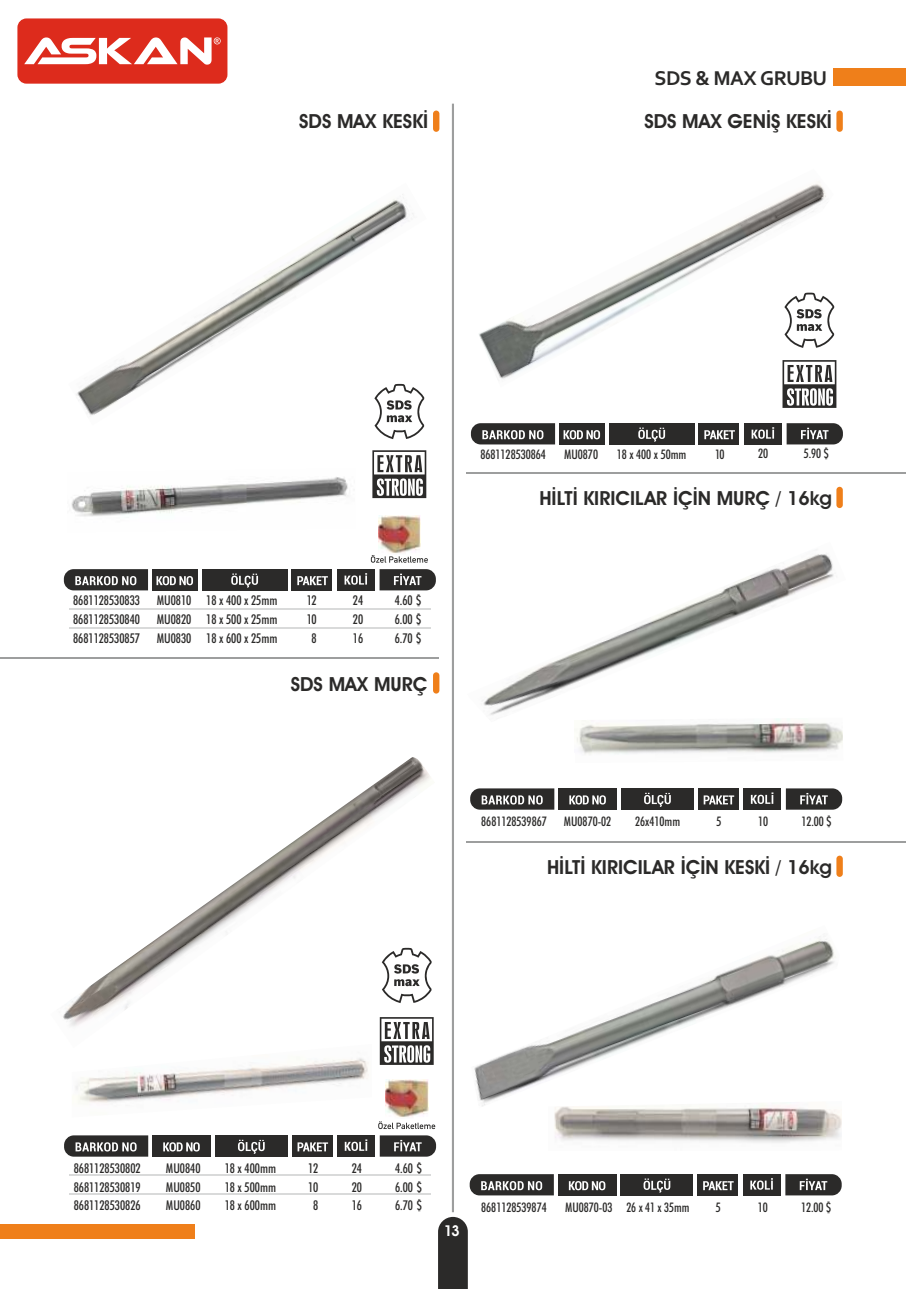
<style>
.page{position:relative;width:906px;height:1289px;background:#fff}
.page>*{position:absolute;margin:0;border:0;box-sizing:border-box;transform-origin:0 0}
.t1{font:700 21px "Corbel";letter-spacing:-.035em;color:#2b2a29}
.t2{font:600 19.5px "Avant Garde IT Cby BT";color:#2b2a29}
.t3{font:600 15px "Avant Garde IT Cby BT";color:#fefefe}
.t4{font:500 condensed 13.5px/19px "Futura BT";color:#2b2a29;text-align:justify}
.t5{font:500 condensed 13.2px "Futura BT";color:#2b2a29}
</style>
<div class="page">
<div style="left:833px;top:69px;width:73px;height:17px;background:#ef7f1a"></div>
<div style="left:836px;top:111px;width:7px;height:21px;background:#ef7f1a;border-radius:3px"></div>
<div style="left:836px;top:487px;width:7px;height:21px;background:#ef7f1a;border-radius:3px"></div>
<hr style="left:467px;top:472px;width:439px;height:2px;background:#9d9e9e">
<hr style="left:467px;top:841px;width:439px;height:1px;background:#9d9e9e">
<div style="left:836px;top:855px;width:7px;height:21px;background:#ef7f1a;border-radius:3px"></div>
<hr style="left:0;top:657px;width:439px;height:1px;background:#9d9e9e">
<img style="left:75px;top:1059px;width:269px;height:44px">
<img style="left:63px;top:805px;width:281px;height:222px">
<img style="left:71px;top:477px;width:273px;height:40px">
<img style="left:76px;top:230px;width:268px;height:186px">
<img style="left:555px;top:182px;width:271px;height:170px">
<img style="left:555px;top:554px;width:279px;height:137px">
<img style="left:576px;top:718px;width:267px;height:37px">
<img style="left:555px;top:936px;width:281px;height:140px">
<img style="left:555px;top:1103px;width:287px;height:40px">
<svg style="left:782px;top:360px;width:54px;height:48px"></svg>
<svg style="left:784px;top:292px;width:50px;height:56px"></svg>
<div style="left:152px;top:569px;width:46px;height:21px;background:#2b2a29"></div>
<div style="left:202px;top:569px;width:85px;height:21px;background:#2b2a29"></div>
<div style="left:292px;top:569px;width:40px;height:21px;background:#2b2a29"></div>
<div style="left:337px;top:569px;width:38px;height:21px;background:#2b2a29"></div>
<svg style="left:156px;top:576px;width:37px;height:9px"></svg>
<svg style="left:231px;top:573px;width:27px;height:14px"></svg>
<svg style="left:297px;top:576px;width:31px;height:9px"></svg>
<svg style="left:64px;top:569px;width:84px;height:21px;background:#525150"></svg>
<hr style="left:69px;top:608px;width:362px;height:1px;background:#d9dada">
<hr style="left:69px;top:627px;width:362px;height:1px;background:#d9dada">
<div style="left:559px;top:423px;width:45px;height:21px;background:#2b2a29"></div>
<div style="left:609px;top:423px;width:85px;height:21px;background:#2b2a29"></div>
<div style="left:699px;top:423px;width:40px;height:21px;background:#2b2a29"></div>
<div style="left:744px;top:423px;width:38px;height:21px;background:#2b2a29"></div>
<svg style="left:563px;top:430px;width:37px;height:9px"></svg>
<svg style="left:638px;top:427px;width:27px;height:14px"></svg>
<svg style="left:704px;top:430px;width:31px;height:9px"></svg>
<svg style="left:751px;top:427px;width:23px;height:12px"></svg>
<svg style="left:786px;top:423px;width:57px;height:21px"></svg>
<div style="left:558px;top:788px;width:58px;height:21px;background:#2b2a29"></div>
<div style="left:621px;top:788px;width:72px;height:21px;background:#2b2a29"></div>
<div style="left:698px;top:788px;width:40px;height:21px;background:#2b2a29"></div>
<div style="left:743px;top:788px;width:38px;height:21px;background:#2b2a29"></div>
<svg style="left:569px;top:795px;width:37px;height:9px"></svg>
<svg style="left:644px;top:792px;width:27px;height:15px"></svg>
<svg style="left:703px;top:795px;width:31px;height:9px"></svg>
<svg style="left:751px;top:792px;width:22px;height:12px"></svg>
<svg style="left:786px;top:788px;width:56px;height:21px"></svg>
<div style="left:558px;top:1174px;width:58px;height:21px;background:#2b2a29"></div>
<div style="left:621px;top:1174px;width:72px;height:21px;background:#2b2a29"></div>
<div style="left:697px;top:1174px;width:40px;height:21px;background:#2b2a29"></div>
<div style="left:742px;top:1174px;width:38px;height:21px;background:#2b2a29"></div>
<svg style="left:569px;top:1181px;width:36px;height:9px"></svg>
<svg style="left:643px;top:1178px;width:27px;height:14px"></svg>
<svg style="left:703px;top:1181px;width:30px;height:9px"></svg>
<svg style="left:750px;top:1178px;width:23px;height:11px"></svg>
<svg style="left:785px;top:1174px;width:56px;height:21px"></svg>
<div style="left:152px;top:1135px;width:59px;height:21px;background:#2b2a29"></div>
<div style="left:215px;top:1135px;width:72px;height:21px;background:#2b2a29"></div>
<div style="left:292px;top:1135px;width:40px;height:21px;background:#2b2a29"></div>
<div style="left:337px;top:1135px;width:38px;height:21px;background:#2b2a29"></div>
<svg style="left:163px;top:1142px;width:37px;height:9px"></svg>
<svg style="left:238px;top:1139px;width:27px;height:14px"></svg>
<svg style="left:297px;top:1142px;width:31px;height:9px"></svg>
<svg style="left:344px;top:104px;width:211px;height:1184px"></svg>
<svg style="left:64px;top:1135px;width:84px;height:21px;background:#545453"></svg>
<hr style="left:69px;top:1174px;width:362px;height:1px;background:#d9dada">
<hr style="left:69px;top:1193px;width:362px;height:1px;background:#d9dada">
<div style="left:17px;top:18px;width:210px;height:66px;background:#dd2b1c;border-radius:9px"></div>
<svg style="left:24px;top:37px;width:197px;height:28px"></svg>
<div style="left:0;top:1224px;width:194px;height:15px;background:#ef7f1a"></div>
<h1 class="t1" style="left:654px;top:69px;width:174px">SDS &amp; MAX GRUBU</h1>
<h2 class="t2" style="left:299px;top:113px;width:130px">SDS MAX KESKİ</h2>
<h2 class="t2" style="left:644px;top:113px;width:189px">SDS MAX GENİŞ KESKİ</h2>
<p class="t5" style="left:480px;top:448px;width:67px">8681128530864</p>
<p class="t5" style="left:564px;top:448px;width:35px">MU0870</p>
<p class="t5" style="left:617px;top:448px;width:71px">18 x 400 x 50mm</p>
<p class="t5" style="left:715px;top:448px;width:11px">10</p>
<p class="t5" style="left:758px;top:448px;width:12px">20</p>
<p class="t5" style="left:803px;top:447px;width:27px">5.90 $</p>
<p class="t4" style="left:73px;top:592px;width:68px">8681128530833<br>8681128530840<br>8681128530857</p>
<p class="t4" style="left:157px;top:592px;width:36px">MU0810<br>MU0820<br>MU0830</p>
<p class="t4" style="left:206px;top:592px;width:73px">18 x 400 x 25mm 18 x 500 x 25mm 18 x 600 x 25mm</p>
<p class="t4" style="left:307px;top:592px;width:11px;text-align:center">12<br>10<br>8</p>
<p class="t4" style="left:353px;top:592px;width:12px">24<br>20<br>16</p>
<p class="t4" style="left:395px;top:592px;width:28px">4.60 $ 6.00 $ 6.70 $</p>
<h2 class="t2" style="left:291px;top:676px;width:138px">SDS MAX MURÇ</h2>
<h2 class="t2" style="left:539px;top:490px;width:294px">HİLTİ KIRICILAR İÇİN MURÇ / 16kg</h2>
<p class="t5" style="left:481px;top:816px;width:67px">8681128539867</p>
<p class="t5" style="left:564px;top:816px;width:49px">MU0870-02</p>
<p class="t5" style="left:635px;top:816px;width:46px">26x410mm</p>
<p class="t5" style="left:716px;top:816px;width:7px">5</p>
<p class="t5" style="left:758px;top:816px;width:12px">10</p>
<p class="t5" style="left:801px;top:815px;width:32px">12.00 $</p>
<h2 class="t2" style="left:547px;top:858px;width:286px">HİLTİ KIRICILAR İÇİN KESKİ / 16kg</h2>
<p class="t4" style="left:74px;top:1159px;width:69px">8681128530802<br>8681128530819<br>8681128530826</p>
<p class="t4" style="left:166px;top:1159px;width:36px">MU0840<br>MU0850<br>MU0860</p>
<p class="t4" style="left:225px;top:1159px;width:53px">18 x 400mm 18 x 500mm 18 x 600mm</p>
<p class="t4" style="left:308px;top:1159px;width:11px;text-align:center">12<br>10<br>8</p>
<p class="t4" style="left:352px;top:1159px;width:12px">24<br>20<br>16</p>
<p class="t4" style="left:395px;top:1159px;width:28px">4.60 $ 6.00 $ 6.70 $</p>
<p class="t3" style="left:444px;top:1224px;width:17px">13</p>
<p class="t5" style="left:481px;top:1201px;width:67px">8681128539874</p>
<p class="t5" style="left:565px;top:1201px;width:126px">MU0870-03 26 x 41 x 35mm</p>
<p class="t5" style="left:716px;top:1201px;width:7px">5</p>
<p class="t5" style="left:758px;top:1201px;width:12px">10</p>
<p class="t5" style="left:801px;top:1201px;width:32px">12.00 $</p>
</div>
